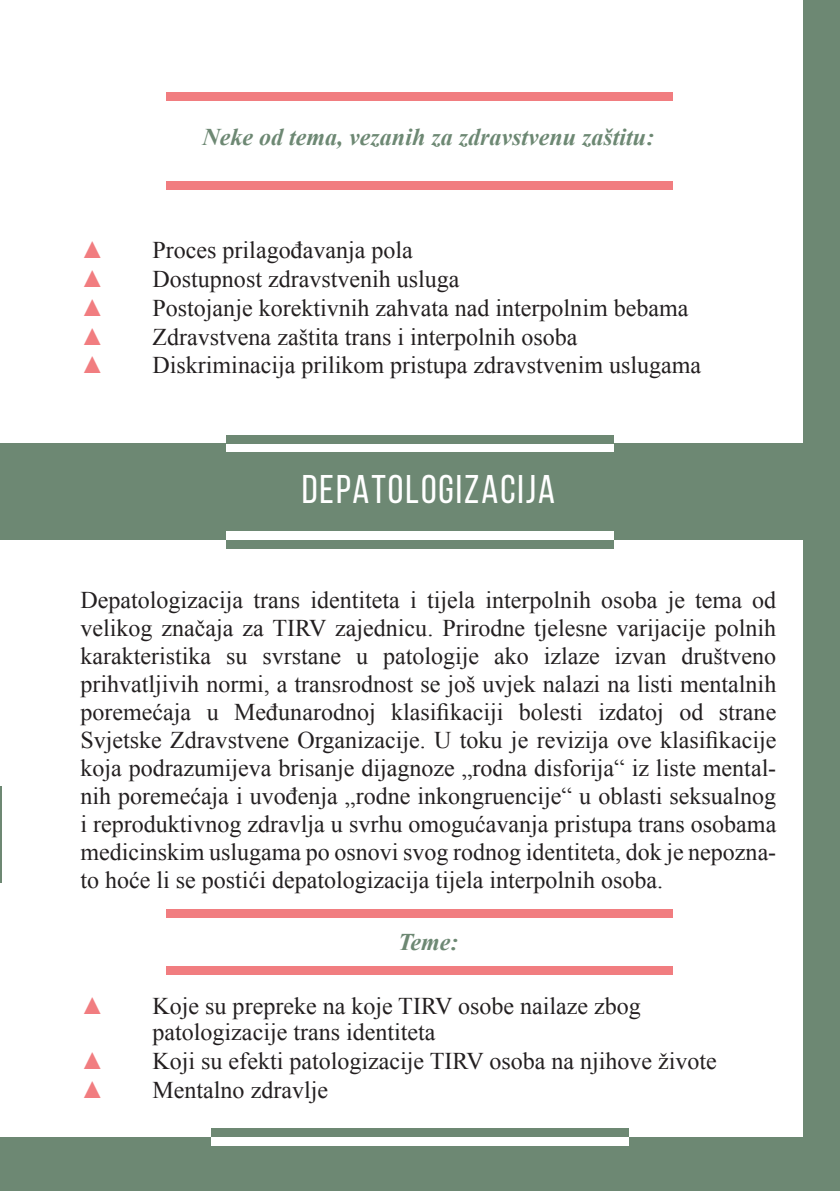
<style>
.page{position:relative;width:840px;height:1191px;background:#fff}
.page>*{position:absolute;margin:0;border:0;box-sizing:border-box;transform-origin:0 0}
.t1{font:40px "Bebas Neue";letter-spacing:.05em;color:#fff}
.t2{font:24px/28px "Times New Roman";color:#231f20;text-align:justify}
.t3{font:italic 700 24px "Times New Roman";color:#6d8873}
.s1{color:#f17d80}
</style>
<div class="page">
<div style="left:0;top:443px;width:839px;height:97px;background:#6d8873"></div>
<div style="left:803px;top:0;width:36px;height:1191px;background:#6d8873"></div>
<hr style="left:0;top:786px;width:1px;height:96px;background:#6d8873">
<div style="left:226px;top:443px;width:387px;height:9px;background:#fff"></div>
<div style="left:226px;top:531px;width:387px;height:9px;background:#fff"></div>
<div style="left:226px;top:435px;width:387px;height:8px;background:#6d8873"></div>
<div style="left:226px;top:540px;width:387px;height:8px;background:#6d8873"></div>
<div style="left:167px;top:92px;width:505px;height:8px;background:#f17d80"></div>
<div style="left:167px;top:908px;width:505px;height:9px;background:#f17d80"></div>
<div style="left:167px;top:181px;width:505px;height:9px;background:#f17d80"></div>
<div style="left:167px;top:965px;width:505px;height:9px;background:#f17d80"></div>
<div style="left:0;top:1137px;width:839px;height:54px;background:#6d8873"></div>
<div style="left:211px;top:1137px;width:417px;height:8px;background:#fff"></div>
<div style="left:211px;top:1128px;width:417px;height:9px;background:#6d8873"></div>
<p class="t3" style="left:202px;top:121px;width:453px">Neke od tema, vezanih za zdravstvenu zaštitu:</p>
<p class="t2" style="left:80px;top:236px;width:333px"><span class="s1">▲</span> Proces prilagođavanja pola</p>
<p class="t2" style="left:80px;top:265px;width:380px"><span class="s1">▲</span> Dostupnost zdravstvenih usluga</p>
<p class="t2" style="left:80px;top:293px;width:609px"><span class="s1">▲</span> Postojanje korektivnih zahvata nad interpolnim bebama</p>
<p class="t2" style="left:80px;top:322px;width:498px"><span class="s1">▲</span> Zdravstvena zaštita trans i interpolnih osoba</p>
<p class="t2" style="left:80px;top:351px;width:621px"><span class="s1">▲</span> Diskriminacija prilikom pristupa zdravstvenim uslugama</p>
<h1 class="t1" style="left:301px;top:468px;width:254px">DEPATOLOGIZACIJA</h1>
<p class="t2" style="left:80px;top:585px;width:697px">Depatologizacija trans identiteta i tijela interpolnih osoba je tema od velikog značaja za TIRV zajednicu. Prirodne tjelesne varijacije polnih karakteristika su svrstane u patologije ako izlaze izvan društveno prihvatljivih normi, a transrodnost se još uvjek nalazi na listi mentalnih poremećaja u Međunarodnoj klasifikaciji bolesti izdatoj od strane Svjetske Zdravstvene Organizacije. U toku je revizija ove klasifikacije koja podrazumijeva brisanje dijagnoze „rodna disforija“ iz liste mental&shy;nih poremećaja i uvođenja „rodne inkongruencije“ u oblasti seksualnog i reproduktivnog zdravlja u svrhu omogućavanja pristupa trans osobama medicinskim uslugama po osnovi svog rodnog identiteta, dok je nepozna&shy;to hoće li se postići depatologizacija tijela interpolnih osoba.</p>
<p class="t3" style="left:398px;top:925px;width:62px">Teme:</p>
<p class="t2" style="left:152px;top:993px;width:489px;line-height:26px;text-indent:-72px"><span class="s1">▲</span> Koje su prepreke na koje TIRV osobe nailaze zbog patologizacije trans identiteta</p>
<p class="t2" style="left:80px;top:1047px;width:637px"><span class="s1">▲</span> Koji su efekti patologizacije TIRV osoba na njihove živote</p>
<p class="t2" style="left:80px;top:1075px;width:249px"><span class="s1">▲</span> Mentalno zdravlje</p>
</div>
